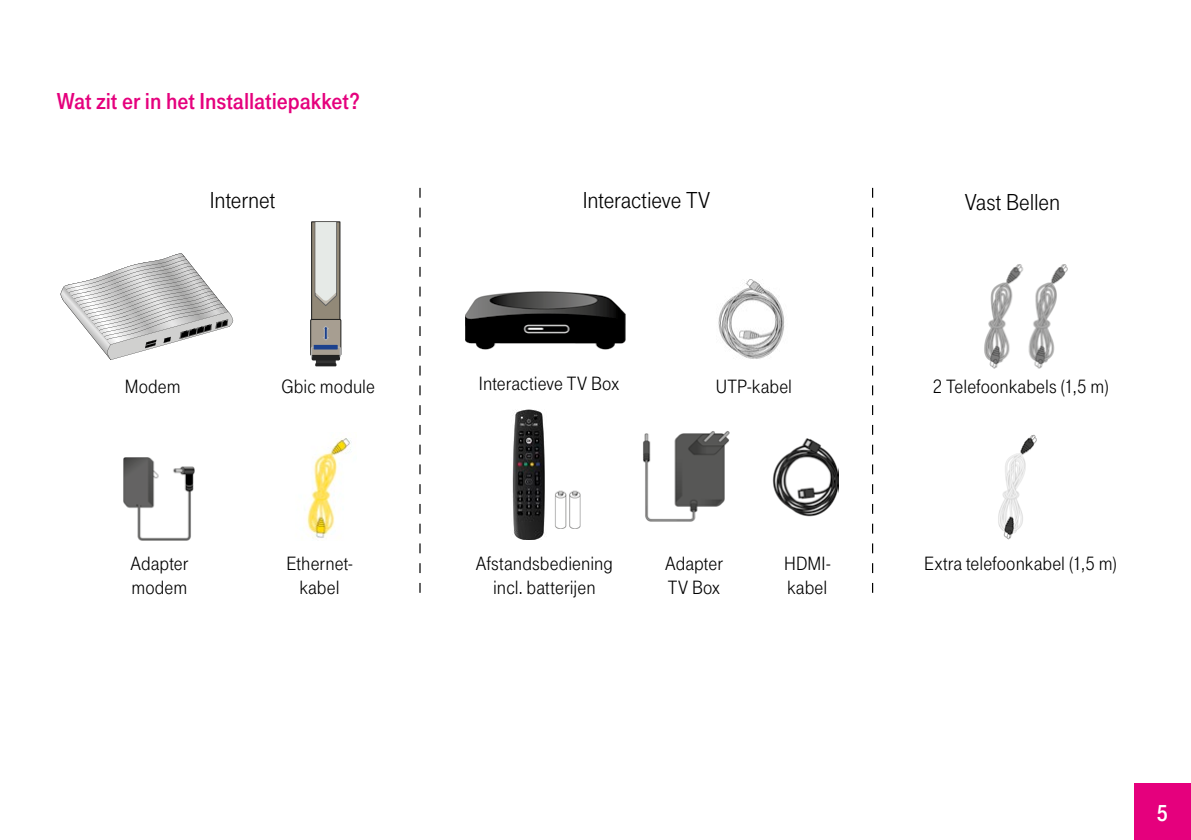
<style>
.page{position:relative;width:1191px;height:840px;background:#fff}
.page>*{position:absolute;margin:0;border:0;box-sizing:border-box;transform-origin:0 0}
.t1{font:24px "Tele Grotesk Norm";letter-spacing:-.005em;color:#000}
.t2{font:24px "Tele Grotesk Fett";letter-spacing:-.005em;color:#e5007d}
.t3{font:24px "Tele Grotesk Fett";color:#fff}
.t4{font:20px/24px "Tele Grotesk Norm";letter-spacing:.005em;color:#000;text-align:center}
</style>
<div class="page">
<div style="left:1134px;top:782px;width:57px;height:57px;background:#e5007d"></div>
<div style="left:312px;top:222px;width:28px;height:98px;background:#928978"></div>
<div style="left:311px;top:221px;width:29px;height:99px;border:1px solid #1c1c1b"></div>
<div style="left:316px;top:357px;width:20px;height:7px;background:#343434;border-radius:2px"></div>
<hr style="left:315px;top:363px;width:21px;height:3px;background:#222">
<div style="left:312px;top:352px;width:28px;height:8px;background:#222;border-radius:2px"></div>
<div style="left:311px;top:319px;width:30px;height:36px;background:#a79e91"></div>
<div style="left:310px;top:319px;width:31px;height:36px;border:1px solid #1c1c1b"></div>
<svg style="left:315px;top:222px;width:22px;height:84px;background:#d7d9d5"></svg>
<svg style="left:311px;top:346px;width:30px;height:11px"></svg>
<hr style="left:314px;top:345px;width:24px;height:4px;background:#1c418d">
<svg style="left:323px;top:326px;width:6px;height:14px"></svg>
<img style="left:123px;top:457px;width:72px;height:84px">
<img style="left:306px;top:438px;width:45px;height:100px">
<img style="left:555px;top:490px;width:26px;height:38px">
<img style="left:643px;top:431px;width:87px;height:91px">
<img style="left:772px;top:438px;width:66px;height:79px">
<img style="left:512px;top:409px;width:33px;height:130px">
<img style="left:984px;top:264px;width:84px;height:105px">
<img style="left:998px;top:434px;width:39px;height:106px">
<svg style="left:60px;top:253px;width:173px;height:107px"></svg>
<img style="left:465px;top:291px;width:161px;height:59px">
<img style="left:718px;top:279px;width:67px;height:80px">
<p class="t2" style="left:57px;top:87px;width:304px">Wat zit er in het Installatiepakket?</p>
<p class="t1" style="left:210px;top:186px;width:67px">Internet</p>
<p class="t1" style="left:582px;top:186px;width:129px">Interactieve TV</p>
<p class="t1" style="left:965px;top:188px;width:97px">Vast Bellen</p>
<p class="t4" style="left:479px;top:372px;width:142px">Interactieve TV Box</p>
<p class="t4" style="left:125px;top:375px;width:57px">Modem</p>
<p class="t4" style="left:716px;top:375px;width:78px">UTP-kabel</p>
<p class="t4" style="left:932px;top:375px;width:177px">2 Telefoonkabels (1,5 m)</p>
<p class="t4" style="left:281px;top:375px;width:95px">Gbic module</p>
<p class="t4" style="left:476px;top:551px;width:139px">Afstandsbediening incl. batterijen</p>
<p class="t4" style="left:665px;top:551px;width:59px">Adapter</p>
<p class="t4" style="left:924px;top:551px;width:194px">Extra telefoonkabel (1,5 m)</p>
<p class="t4" style="left:668px;top:575px;width:54px">TV Box</p>
<p class="t4" style="left:130px;top:551px;width:59px;text-align:left">Adapter modem</p>
<p class="t4" style="left:287px;top:551px;width:67px">Ethernet&shy;kabel</p>
<p class="t4" style="left:784px;top:551px;width:48px;text-align:left">HDMI&shy;kabel</p>
<p class="t3" style="left:1157px;top:799px;width:13px">5</p>
</div>
